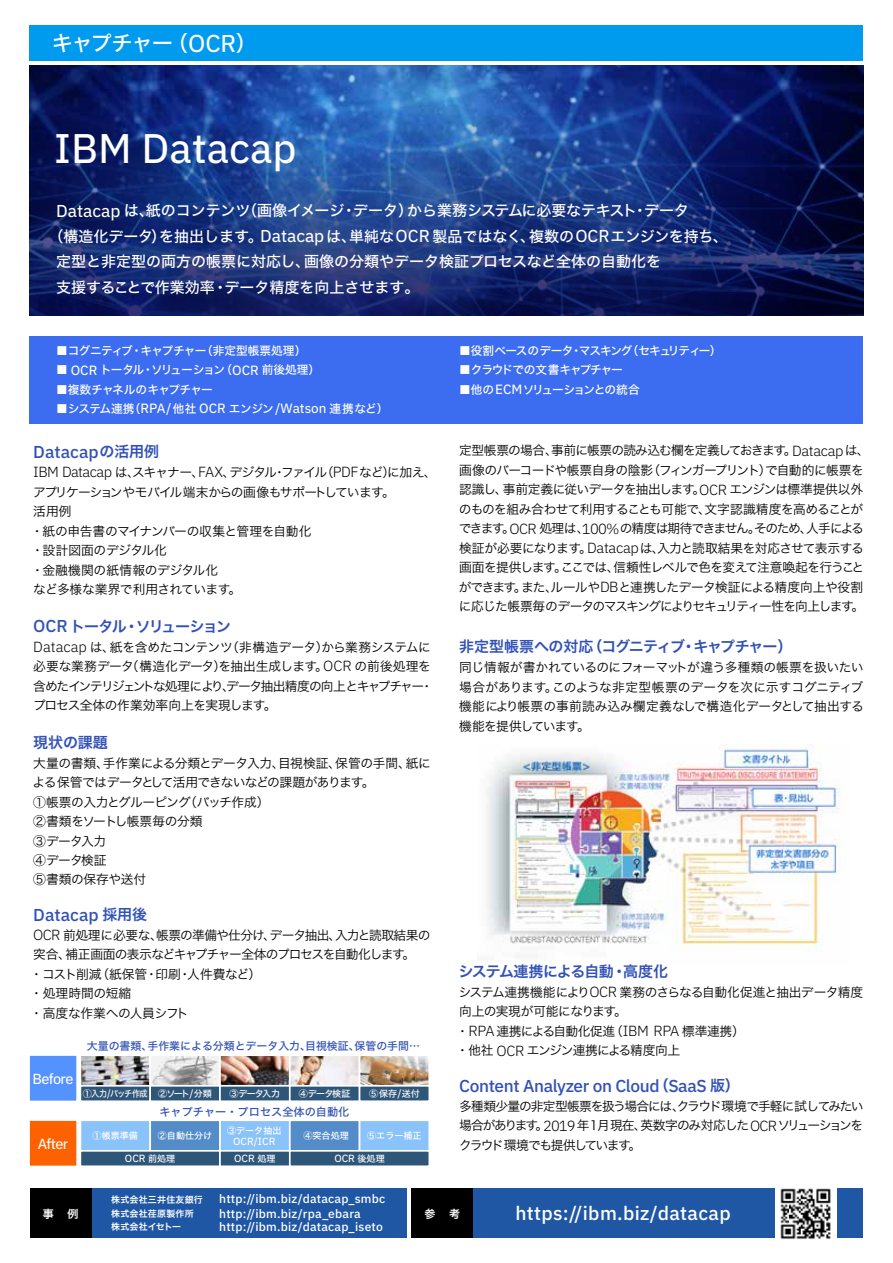
<style>
.page{position:relative;width:893px;height:1263px;background:#fff}
.page>*{position:absolute;margin:0;border:0;box-sizing:border-box;transform-origin:0 0}
.t1{font:41.4px "IBM Plex Sans Text";color:#fff}
.t2{font:21.3px "Hira Kaku Std W5";letter-spacing:-.055em;color:#fff}
.t3{font:500 19.2px "IBM Plex Sans";letter-spacing:.015em;color:#fff}
.t4{font:500 17.25px "IBM Plex Sans";letter-spacing:-.02em;color:#3151b7}
.t5{font:500 17.25px "IBM Plex Sans";color:#3151b7}
.t6{font:15px "Hira Kaku Std W5";color:#fff}
.t7{font:15px "Hira Kaku Std W6";letter-spacing:-.055em;color:#3151b7}
.t8{font:15px "Hira Kaku Std W6";letter-spacing:-.1em;color:#3151b7}
.t9{font:14.55px "IBM Plex Sans Text";letter-spacing:-.045em;color:#fff}
.t10{font:12.75px/19.5px "Hira Kaku Std W3";letter-spacing:-.055em;color:#000}
.t11{font:12.75px/19.5px "Hira Kaku Std W3";letter-spacing:-.035em;color:#000}
.t12{font:500 12.15px/13.6px "IBM Plex Sans";letter-spacing:.015em;color:#fff}
.t13{font:11.7px "Hira Kaku Std W5";letter-spacing:-.075em;color:#fff}
.t14{font:11.7px "Hira Kaku Std W5";letter-spacing:-.05em;color:#fff}
.t15{font:11.7px "Hira Kaku Std W5";letter-spacing:-.04em;color:#fff}
.t16{font:11.7px "Hira Kaku Std W5";letter-spacing:-.1em;color:#fff}
.t17{font:11.1px "Hira Kaku Std W5";color:#3151b7}
.t18{font:11.1px "Hira Kaku Std W6";color:#fff}
.t19{font:10.95px "Hira Kaku Std W5";color:#3151b7}
.t20{font:10.5px "IBM Plex Sans Text";color:#fff}
.t21{font:9.15px "Hira Kaku Std W5";color:#fff}
.t22{font:9.15px "Hira Kaku Std W5";letter-spacing:-.1em;color:#fff}
.t23{font:9px "Hira Kaku Std W6";letter-spacing:.02em;color:#fff}
.t24{font:9px "Hira Kaku Std W6";letter-spacing:-.005em;color:#fff}
.s1{font-family:"IBM Plex Sans Text";font-size:24.45px}
.s2{font-family:"IBM Plex Sans Text";font-size:17.25px}
.s3{font-family:"IBM Plex Sans Text";font-size:13.5px}
.s4{font-family:"Hira Kaku Std W6";font-weight:400;font-size:15px}
.s5{font-family:"IBM Plex Sans";font-weight:300;font-size:14.7px}
.s6{font-family:"IBM Plex Sans";font-weight:500;font-size:17.25px}
.s7{font-family:"IBM Plex Sans Text";font-size:10.5px}
.s8{font-family:"Hira Kaku Std W5";font-size:9.15px}
</style>
<div class="page">
<img style="left:30px;top:65px;width:833px;height:50px">
<svg style="left:30px;top:115px;width:833px;height:201px;background:#172f75"></svg>
<div style="left:30px;top:26px;width:833px;height:35px;background:#009bef"></div>
<div style="left:30px;top:336px;width:833px;height:88px;background:#3c6df0"></div>
<div style="left:473px;top:1188px;width:390px;height:49px;background:#1f57a4"></div>
<div style="left:91px;top:1188px;width:315px;height:49px;background:#1f57a4"></div>
<div style="left:775px;top:1182px;width:62px;height:62px;background:#fff"></div>
<img style="left:780px;top:1188px;width:51px;height:51px">
<div style="left:30px;top:1188px;width:61px;height:49px;background:#000"></div>
<img style="left:487px;top:744px;width:353px;height:213px">
<img style="left:83px;top:1057px;width:65px;height:28px">
<div style="left:80px;top:1054px;width:71px;height:48px;border:2px solid #fff"></div>
<img style="left:152px;top:1057px;width:66px;height:28px">
<div style="left:149px;top:1054px;width:72px;height:48px;border:2px solid #fff"></div>
<img style="left:222px;top:1057px;width:66px;height:28px">
<div style="left:219px;top:1054px;width:72px;height:48px;border:2px solid #fff"></div>
<img style="left:292px;top:1057px;width:65px;height:28px">
<div style="left:289px;top:1054px;width:71px;height:48px;border:2px solid #fff"></div>
<img style="left:362px;top:1057px;width:65px;height:28px">
<div style="left:359px;top:1054px;width:71px;height:48px;border:2px solid #fff"></div>
<div style="left:80px;top:1085px;width:71px;height:17px;background:#2e5679;border:2px solid #fff"></div>
<div style="left:149px;top:1085px;width:72px;height:17px;background:#2e5679;border:2px solid #fff"></div>
<div style="left:219px;top:1085px;width:72px;height:17px;background:#2e5679;border:2px solid #fff"></div>
<div style="left:289px;top:1085px;width:71px;height:17px;background:#2e5679;border:2px solid #fff"></div>
<div style="left:359px;top:1085px;width:71px;height:17px;background:#2e5679;border:2px solid #fff"></div>
<div style="left:29px;top:1054px;width:49px;height:48px;background:#5392ff"></div>
<div style="left:27px;top:1053px;width:52px;height:50px;border:3px solid #fff"></div>
<div style="left:29px;top:1119px;width:49px;height:48px;background:#fe6100"></div>
<div style="left:27px;top:1118px;width:52px;height:50px;border:3px solid #fff"></div>
<div style="left:80px;top:1120px;width:70px;height:31px;background:#8ac2fa"></div>
<div style="left:80px;top:1119px;width:71px;height:33px;border:2px solid #fff"></div>
<div style="left:150px;top:1120px;width:70px;height:31px;background:#548cc9"></div>
<div style="left:149px;top:1119px;width:72px;height:33px;border:2px solid #fff"></div>
<div style="left:220px;top:1120px;width:70px;height:31px;background:#8ac2fa"></div>
<div style="left:219px;top:1119px;width:72px;height:33px;border:2px solid #fff"></div>
<div style="left:290px;top:1120px;width:70px;height:31px;background:#548cc9"></div>
<div style="left:289px;top:1119px;width:71px;height:33px;border:2px solid #fff"></div>
<div style="left:360px;top:1120px;width:69px;height:31px;background:#8ac2fa"></div>
<div style="left:359px;top:1119px;width:71px;height:33px;border:2px solid #fff"></div>
<div style="left:80px;top:1150px;width:141px;height:17px;background:#2e5679;border:2px solid #fff"></div>
<div style="left:219px;top:1150px;width:72px;height:17px;background:#2e5679;border:2px solid #fff"></div>
<div style="left:289px;top:1150px;width:141px;height:17px;background:#2e5679;border:2px solid #fff"></div>
<div style="left:411px;top:1188px;width:62px;height:49px;background:#000"></div>
<h2 class="t2" style="left:52px;top:27px;width:207px">キャプチャー（<span class="s1">OCR</span>）</h2>
<h1 class="t1" style="left:54px;top:116px;width:244px">IBM Datacap</h1>
<p class="t6" style="left:56px;top:199px;width:635px"><span class="s2">Datacap</span> は、紙のコンテンツ（画像イメージ・データ）から業務システムに必要なテキスト・データ</p>
<p class="t6" style="left:49px;top:225px;width:680px">（構造化データ）を抽出します。<span class="s2">Datacap</span>は、単純な<span class="s2">OCR</span> 製品ではなく、複数の<span class="s2">OCR</span>エンジンを持ち、</p>
<p class="t6" style="left:56px;top:250px;width:606px">定型と非定型の両方の帳票に対応し、画像の分類やデータ検証プロセスなど全体の自動化を</p>
<p class="t6" style="left:56px;top:276px;width:365px">支援することで作業効率・データ精度を向上させます。</p>
<p class="t14" style="left:56px;top:342px;width:252px">■コグニティブ・キャプチャー（非定型帳票処理）</p>
<p class="t13" style="left:56px;top:361px;width:266px">■ <span class="s3">OCR</span> トータル・ソリューション（<span class="s3">OCR</span> 前後処理）</p>
<p class="t14" style="left:56px;top:380px;width:158px">■複数チャネルのキャプチャー</p>
<p class="t15" style="left:56px;top:399px;width:334px">■システム連携（<span class="s3">RPA/</span>他社 <span class="s3">OCR</span> エンジン<span class="s3">/Watson</span> 連携など）</p>
<h3 class="t5" style="left:33px;top:438px;width:127px">Datacap<span class="s4">の活用例</span></h3>
<p class="t10" style="left:31px;top:462px;width:407px"><span class="s5">IBM Datacap</span> は、スキャナー、<span class="s5">FAX</span>、デジタル・ファイル（<span class="s5">PDF</span>など）に加え、アプリケーションやモバイル端末からの画像もサポートしています。<br>活用例<br>・紙の申告書のマイナンバーの収集と管理を自動化<br>・設計図面のデジタル化<br>・金融機関の紙情報のデジタル化<br>など多様な業界で利用されています。</p>
<p class="t8" style="left:33px;top:615px;width:199px"><span class="s6">OCR</span> トータル・ソリューション</p>
<p class="t10" style="left:33px;top:637px;width:402px"><span class="s5">Datacap</span> は、紙を含めたコンテンツ（非構造データ）から業務システムに必要な業務データ（構造化データ）を抽出生成します。<span class="s5">OCR</span> の前後処理を含めたインテリジェントな処理により、データ抽出精度の向上とキャプチャー・プロセス全体の作業効率向上を実現します。</p>
<p class="t7" style="left:33px;top:731px;width:76px">現状の課題</p>
<p class="t11" style="left:32px;top:753px;width:400px">大量の書類、手作業による分類とデータ入力、目視検証、保管の手間、紙による保管ではデータとして活用できないなどの課題があります。<br>①帳票の入力とグルーピング（バッチ作成）<br>②書類をソートし帳票毎の分類<br>③データ入力<br>④データ検証<br>⑤書類の保存や送付</p>
<h3 class="t5" style="left:33px;top:901px;width:115px">Datacap <span class="s4">採用後</span></h3>
<p class="t11" style="left:30px;top:925px;width:402px"><span class="s5">OCR</span> 前処理に必要な、帳票の準備や仕分け、データ抽出、入力と読取結果の突合、補正画面の表示などキャプチャー全体のプロセスを自動化します。<br>・コスト削減（紙保管・印刷・人件費など）　<br>・処理時間の短縮<br>・高度な作業への人員シフト</p>
<p class="t9" style="left:33px;top:1067px;width:42px">Before</p>
<p class="t19" style="left:87px;top:1038px;width:335px">大量の書類、手作業による分類とデータ入力、目視検証、保管の手間…</p>
<p class="t22" style="left:83px;top:1086px;width:131px">①入力<span class="s7">/</span>バッチ作成 ②ソート<span class="s7">/</span> 分類</p>
<p class="t21" style="left:230px;top:1086px;width:52px">③データ入力</p>
<p class="t21" style="left:299px;top:1086px;width:53px">④データ検証</p>
<p class="t21" style="left:369px;top:1086px;width:52px">⑤保存<span class="s7">/</span>送付</p>
<p class="t17" style="left:159px;top:1104px;width:191px">キャプチャー・プロセス全体の自動化</p>
<p class="t21" style="left:227px;top:1123px;width:56px">③データ抽出</p>
<p class="t21" style="left:158px;top:1128px;width:56px">②自動仕分け</p>
<p class="t21" style="left:303px;top:1128px;width:47px">④突合処理</p>
<p class="t21" style="left:367px;top:1128px;width:56px">⑤エラー補正</p>
<p class="t21" style="left:93px;top:1128px;width:47px">①帳票準備</p>
<p class="t20" style="left:125px;top:1150px;width:52px">OCR <span class="s8">前処理</span></p>
<p class="t20" style="left:234px;top:1150px;width:43px">OCR <span class="s8">処理</span></p>
<p class="t20" style="left:334px;top:1150px;width:52px">OCR <span class="s8">後処理</span></p>
<p class="t9" style="left:38px;top:1132px;width:32px">After</p>
<p class="t20" style="left:233px;top:1133px;width:44px">OCR/ICR</p>
<p class="t13" style="left:459px;top:342px;width:264px">■役割ベースのデータ・マスキング（セキュリティー）</p>
<p class="t16" style="left:459px;top:361px;width:165px">■クラウドでの文書キャプチャー</p>
<p class="t16" style="left:459px;top:380px;width:182px">■他の<span class="s3">ECM</span>ソリューションとの統合</p>
<p class="t10" style="left:459px;top:441px;width:412px">定型帳票の場合、事前に帳票の読み込む欄を定義しておきます。<span class="s5">Datacap</span> は、画像のバーコードや帳票自身の陰影（フィンガープリント）で自動的に帳票を認識し、事前定義に従いデータを抽出します。<span class="s5">OCR</span> エンジンは標準提供以外のものを組み合わせて利用することも可能で、文字認識精度を高めることができます。<span class="s5">OCR</span> 処理は、<span class="s5">100%</span>の精度は期待できません。そのため、人手による検証が必要になります。<span class="s5">Datacap</span>は、入力と読取結果を対応させて表示する画面を提供します。ここでは、信頼性レベルで色を変えて注意喚起を行うことができます。また、ルールや<span class="s5">DB</span>と連携したデータ検証による精度向上や役割に応じた帳票毎のデータのマスキングによりセキュリティー性を向上します。</p>
<p class="t7" style="left:459px;top:635px;width:335px">非定型帳票への対応（コグニティブ・キャプチャー）</p>
<p class="t10" style="left:459px;top:657px;width:406px;text-align:justify">同じ情報が書かれているのにフォーマットが違う多種類の帳票を扱いたい場合があります。このような非定型帳票のデータを次に示すコグニティブ機能により帳票の事前読み込み欄定義なしで構造化データとして抽出する機能を提供しています。</p>
<p class="t7" style="left:459px;top:960px;width:211px">システム連携による自動・高度化</p>
<p class="t10" style="left:456px;top:982px;width:409px">システム連携機能により<span class="s5">OCR</span> 業務のさらなる自動化促進と抽出データ精度向上の実現が可能になります。<br>・<span class="s5">RPA</span> 連携による自動化促進（<span class="s5">IBM RPA</span> 標準連携）<br>・他社 <span class="s5">OCR</span> エンジン連携による精度向上</p>
<h3 class="t4" style="left:459px;top:1072px;width:282px">Content Analyzer on Cloud<span class="s4">（</span>SaaS <span class="s4">版）</span></h3>
<p class="t10" style="left:459px;top:1096px;width:406px;text-align:justify">多種類少量の非定型帳票を扱う場合には、クラウド環境で手軽に試してみたい場合があります。<span class="s5">2019</span> 年１月現在、英数字のみ対応した<span class="s5">OCR</span>ソリューションをクラウド環境でも提供しています。</p>
<p class="t18" style="left:43px;top:1205px;width:37px">事　例</p>
<p class="t12" style="left:219px;top:1191px;width:168px">http://ibm.biz/datacap_smbc</p>
<p class="t23" style="left:111px;top:1192px;width:93px">株式会社三井住友銀行</p>
<p class="t23" style="left:111px;top:1206px;width:84px">株式会社荏原製作所</p>
<h3 class="t3" style="left:515px;top:1198px;width:217px">https://ibm.biz/datacap</h3>
<p class="t24" style="left:111px;top:1220px;width:71px">株式会社イセトー</p>
<p class="t18" style="left:424px;top:1205px;width:37px">参　考</p>
<p class="t12" style="left:219px;top:1205px;width:165px">http://ibm.biz/rpa_ebara http://ibm.biz/datacap_iseto</p>
</div>
